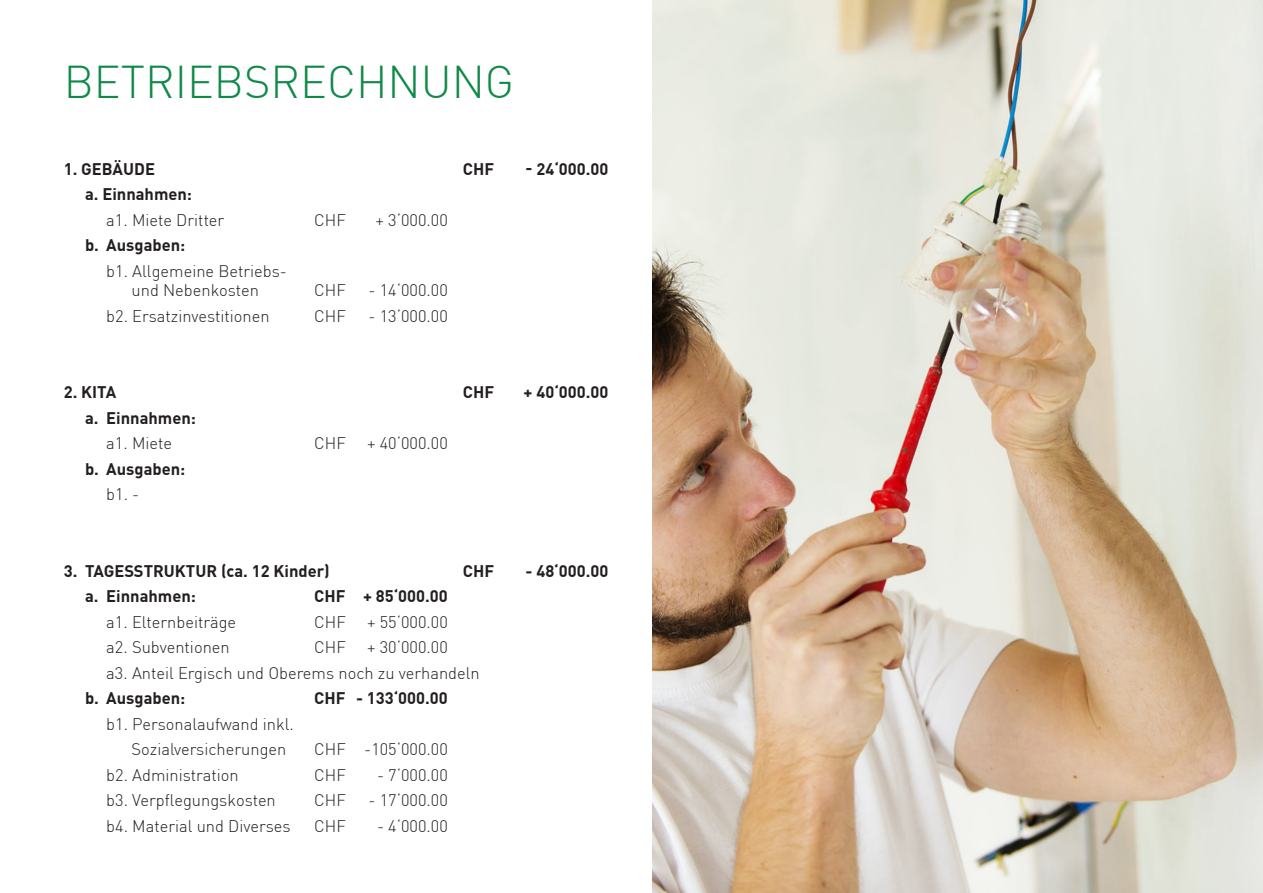
<style>
.page{position:relative;width:1263px;height:893px;background:#fff}
.page>*{position:absolute;margin:0;border:0;box-sizing:border-box;transform-origin:0 0}
.t1{font:300 45px "DIN Pro";color:#108949}
.t2{font:300 16.5px "DIN Pro";color:#231f20}
.t3{font:700 16.5px "DIN Pro";color:#231f20}
</style>
<div class="page">
<img style="left:653px;top:0;width:610px;height:893px">
<p class="t1" style="left:64px;top:54px;width:452px">BETRIEBSRECHNUNG</p>
<p class="t3" style="left:64px;top:158px;width:93px">1. GEBÄUDE</p>
<p class="t3" style="left:463px;top:158px;width:33px">CHF</p>
<p class="t3" style="left:525px;top:158px;width:84px">- 24‘000.00</p>
<p class="t3" style="left:85px;top:183px;width:109px">a. Einnahmen:</p>
<p class="t2" style="left:106px;top:209px;width:120px">a1. Miete Dritter</p>
<p class="t2" style="left:314px;top:209px;width:33px">CHF</p>
<p class="t2" style="left:376px;top:209px;width:74px">+ 3‘000.00</p>
<p class="t3" style="left:85px;top:234px;width:102px">b. Ausgaben:</p>
<p class="t2" style="left:106px;top:260px;width:182px">b1. Allgemeine Betriebs-</p>
<p class="t2" style="left:132px;top:280px;width:129px">und Nebenkosten</p>
<p class="t2" style="left:314px;top:280px;width:33px">CHF</p>
<p class="t2" style="left:369px;top:280px;width:81px">- 14‘000.00</p>
<p class="t2" style="left:106px;top:305px;width:165px">b2. Ersatzinvestitionen</p>
<p class="t2" style="left:314px;top:305px;width:33px">CHF</p>
<p class="t2" style="left:369px;top:305px;width:81px">- 13‘000.00</p>
<p class="t3" style="left:64px;top:381px;width:54px">2. KITA</p>
<p class="t3" style="left:463px;top:381px;width:33px">CHF</p>
<p class="t3" style="left:524px;top:381px;width:86px">+ 40‘000.00</p>
<p class="t3" style="left:85px;top:407px;width:112px">a. Einnahmen:</p>
<p class="t2" style="left:106px;top:433px;width:67px">a1. Miete</p>
<p class="t2" style="left:314px;top:433px;width:33px">CHF</p>
<p class="t2" style="left:367px;top:433px;width:82px">+ 40‘000.00</p>
<p class="t3" style="left:85px;top:458px;width:102px">b. Ausgaben:</p>
<p class="t2" style="left:106px;top:484px;width:34px">b1. -</p>
<p class="t3" style="left:64px;top:560px;width:268px">3. TAGESSTRUKTUR (ca. 12 Kinder)</p>
<p class="t3" style="left:463px;top:560px;width:33px">CHF</p>
<p class="t3" style="left:525px;top:560px;width:84px">- 48‘000.00</p>
<p class="t3" style="left:85px;top:585px;width:112px">a. Einnahmen:</p>
<p class="t3" style="left:314px;top:585px;width:135px">CHF + 85‘000.00</p>
<p class="t2" style="left:106px;top:611px;width:131px">a1. Elternbeiträge</p>
<p class="t2" style="left:314px;top:611px;width:33px">CHF</p>
<p class="t2" style="left:367px;top:611px;width:82px">+ 55‘000.00</p>
<p class="t2" style="left:106px;top:637px;width:125px">a2. Subventionen</p>
<p class="t2" style="left:314px;top:637px;width:33px">CHF</p>
<p class="t2" style="left:367px;top:637px;width:82px">+ 30‘000.00</p>
<p class="t2" style="left:106px;top:662px;width:375px">a3. Anteil Ergisch und Oberems noch zu verhandeln</p>
<p class="t3" style="left:85px;top:687px;width:102px">b. Ausgaben:</p>
<p class="t3" style="left:314px;top:687px;width:135px">CHF - 133‘000.00</p>
<p class="t2" style="left:106px;top:713px;width:189px">b1. Personalaufwand inkl.</p>
<p class="t2" style="left:132px;top:739px;width:156px">Sozialversicherungen</p>
<p class="t2" style="left:314px;top:739px;width:135px">CHF -105‘000.00</p>
<p class="t2" style="left:106px;top:764px;width:134px">b2. Administration</p>
<p class="t2" style="left:314px;top:764px;width:33px">CHF</p>
<p class="t2" style="left:377px;top:764px;width:72px">- 7‘000.00</p>
<p class="t2" style="left:106px;top:790px;width:171px">b3. Verpflegungskosten</p>
<p class="t2" style="left:314px;top:790px;width:33px">CHF</p>
<p class="t2" style="left:369px;top:790px;width:81px">- 17‘000.00</p>
<p class="t2" style="left:106px;top:815px;width:186px">b4. Material und Diverses</p>
<p class="t2" style="left:314px;top:815px;width:33px">CHF</p>
<p class="t2" style="left:377px;top:815px;width:72px">- 4‘000.00</p>
</div>
